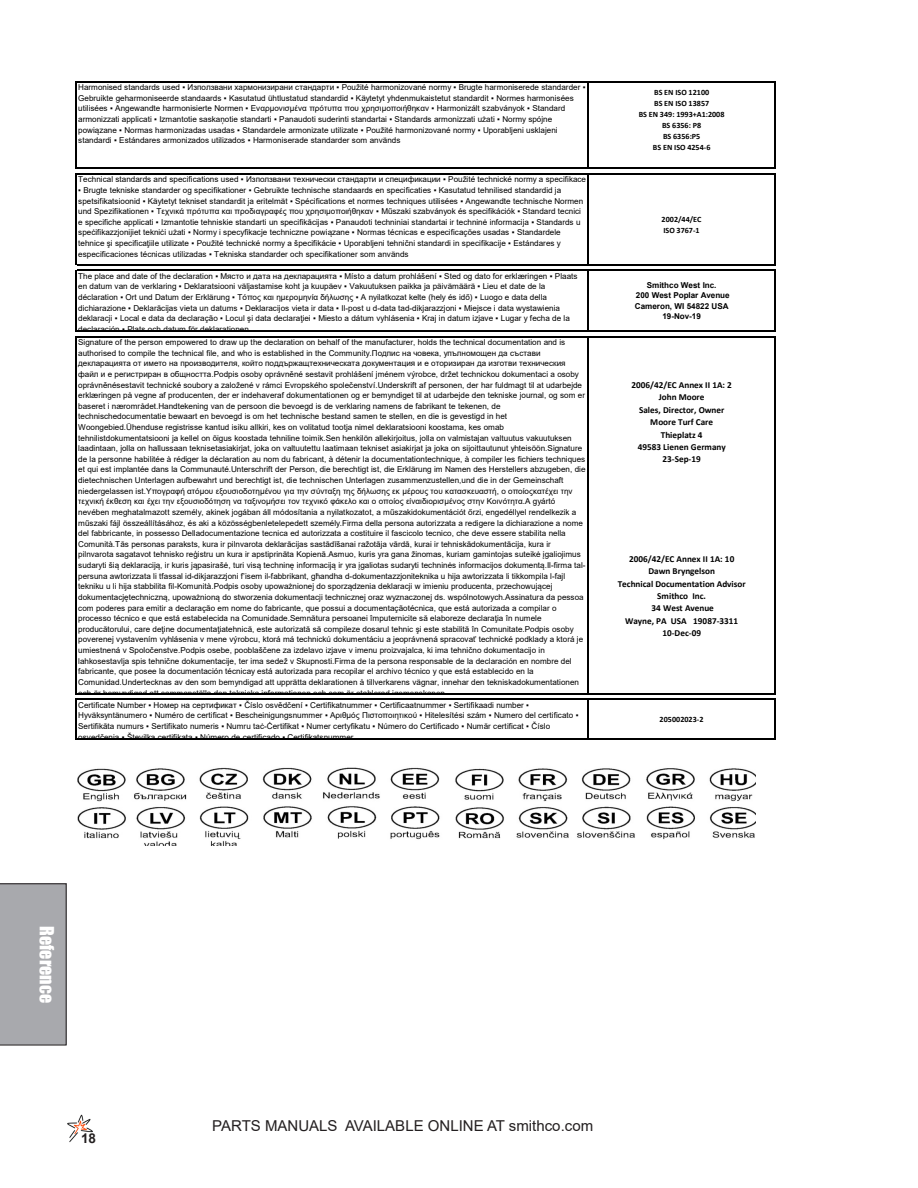
<style>
.page{position:relative;width:918px;height:1188px;background:#fff}
.page>*{position:absolute;margin:0;border:0;box-sizing:border-box;transform-origin:0 0}
.t1{font:18px "Impact";color:#fff}
.t2{font:15px "Arial";color:#231f20}
.t3{font:700 13.5px "Arial";color:#231f20}
.t4{font:700 9.15px/12.5px "Calibri";color:#000;text-align:center}
.t5{font:8.1px/10.6px "Arial";color:#000}
.t6{font:700 8.1px/10.9px "Calibri";letter-spacing:.005em;color:#000;text-align:center}
.t7{font:700 8.1px/10.6px "Arial";color:#000;text-align:center}
</style>
<div class="page">
<img style="left:67px;top:1115px;width:26px;height:28px">
<div style="left:0;top:883px;width:67px;height:162px;background:#a8a9ad"></div>
<hr style="left:76px;top:81px;width:1px;height:88px;background:#000">
<hr style="left:588px;top:82px;width:1px;height:87px;background:#000">
<hr style="left:774px;top:82px;width:1px;height:87px;background:#000">
<hr style="left:76px;top:173px;width:1px;height:92px;background:#000">
<hr style="left:588px;top:174px;width:1px;height:91px;background:#000">
<hr style="left:774px;top:174px;width:1px;height:91px;background:#000">
<hr style="left:76px;top:270px;width:1px;height:61px;background:#000">
<hr style="left:588px;top:271px;width:1px;height:60px;background:#000">
<hr style="left:774px;top:271px;width:1px;height:60px;background:#000">
<hr style="left:76px;top:336px;width:1px;height:358px;background:#000">
<hr style="left:588px;top:337px;width:1px;height:357px;background:#000">
<hr style="left:774px;top:337px;width:1px;height:357px;background:#000">
<hr style="left:76px;top:699px;width:1px;height:41px;background:#000">
<hr style="left:588px;top:700px;width:1px;height:40px;background:#000">
<hr style="left:774px;top:700px;width:1px;height:40px;background:#000">
<hr style="left:77px;top:81px;width:698px;height:1px;background:#000">
<hr style="left:77px;top:168px;width:698px;height:1px;background:#000">
<hr style="left:77px;top:173px;width:698px;height:1px;background:#000">
<hr style="left:77px;top:264px;width:698px;height:1px;background:#000">
<hr style="left:77px;top:270px;width:698px;height:1px;background:#000">
<hr style="left:77px;top:330px;width:698px;height:1px;background:#000">
<hr style="left:77px;top:336px;width:698px;height:1px;background:#000">
<hr style="left:77px;top:693px;width:698px;height:1px;background:#000">
<hr style="left:77px;top:699px;width:698px;height:1px;background:#000">
<hr style="left:77px;top:739px;width:698px;height:1px;background:#000">
<img style="left:77px;top:767px;width:678px;height:78px">
<p class="t5" style="left:78px;top:82px;width:509px">Harmonised standards used ▪ Използвани хармонизирани стандарти ▪ Použité harmonizované normy ▪ Brugte harmoniserede standarder ▪ Gebruikte geharmoniseerde standaards ▪ Kasutatud ühtlustatud standardid ▪ Käytetyt yhdenmukaistetut standardit ▪ Normes harmonisées utilisées ▪ Angewandte harmonisierte Normen ▪ Εναρμονισμένα πρότυπα που χρησιμοποιήθηκαν ▪ Harmonizált szabványok ▪ Standard armonizzati applicati ▪ Izmantotie saskaņotie standarti ▪ Panaudoti suderinti standartai ▪ Standards armonizzati użati ▪ Normy spójne powiązane ▪ Normas harmonizadas usadas ▪ Standardele armonizate utilizate ▪ Použité harmonizované normy ▪ Uporabljeni usklajeni standardi ▪ Estándares armonizados utilizados ▪ Harmoniserade standarder som används</p>
<p class="t6" style="left:639px;top:87px;width:87px">BS EN ISO 12100<br>BS EN ISO 13857<br>BS EN 349: 1993+A1:2008<br>BS 6356: P8<br>BS 6356:P5<br>BS EN ISO 4254-6</p>
<p class="t5" style="left:78px;top:174px;width:509px">Technical standards and specifications used ▪ Използвани технически стандарти и спецификации ▪ Použité technické normy a specifikace</p>
<p class="t5" style="left:78px;top:185px;width:507px">▪ Brugte tekniske standarder og specifikationer ▪ Gebruikte technische standaards en specificaties ▪ Kasutatud tehnilised standardid ja spetsifikatsioonid ▪ Käytetyt tekniset standardit ja eritelmät ▪ Spécifications et normes techniques utilisées ▪ Angewandte technische Normen und Spezifikationen ▪ Τεχνικά πρότυπα και προδιαγραφές που χρησιμοποιήθηκαν ▪ Műszaki szabványok és specifikációk ▪ Standard tecnici e specifiche applicati ▪ Izmantotie tehniskie standarti un specifikācijas ▪ Panaudoti techniniai standartai ir techninė informacija ▪ Standards u speċifikazzjonijiet tekniċi użati ▪ Normy i specyfikacje techniczne powiązane ▪ Normas técnicas e especificações usadas ▪ Standardele tehnice şi specificaţiile utilizate ▪ Použité technické normy a špecifikácie ▪ Uporabljeni tehnični standardi in specifikacije ▪ Estándares y especificaciones técnicas utilizadas ▪ Tekniska standarder och specifikationer som används</p>
<p class="t6" style="left:662px;top:214px;width:41px;text-align:left">2002/44/EC<br>ISO 3767-1</p>
<p class="t5" style="left:78px;top:271px;width:501px">The place and date of the declaration ▪ Място и дата на декларацията ▪ Místo a datum prohlášení ▪ Sted og dato for erklæringen ▪ Plaats en datum van de verklaring ▪ Deklaratsiooni väljastamise koht ja kuupäev ▪ Vakuutuksen paikka ja päivämäärä ▪ Lieu et date de la déclaration ▪ Ort und Datum der Erklärung ▪ Τόπος και ημερομηνία δήλωσης ▪ A nyilatkozat kelte (hely és idő) ▪ Luogo e data della dichiarazione ▪ Deklarācijas vieta un datums ▪ Deklaracijos vieta ir data ▪ Il-post u d-data tad-dikjarazzjoni ▪ Miejsce i data wystawienia deklaracji ▪ Local e data da declaração ▪ Locul şi data declaraţiei ▪ Miesto a dátum vyhlásenia ▪ Kraj in datum izjave ▪ Lugar y fecha de la declaración ▪ Plats och datum för deklarationen</p>
<p class="t7" style="left:635px;top:280px;width:96px">Smithco West Inc.<br>200 West Poplar Avenue<br>Cameron, WI 54822 USA<br>19-Nov-19</p>
<p class="t5" style="left:78px;top:337px;width:509px">Signature of the person empowered to draw up the declaration on behalf of the manufacturer, holds the technical documentation and is authorised to compile the technical file, and who is established in the Community.Подпис на човека, упълномощен да състави декларацията от името на производителя, който поддържащтехническата документация и е оторизиран да изготви техническия файл и е регистриран в общността.Podpis osoby oprávněné sestavit prohlášení jménem výrobce, držet technickou dokumentaci a osoby oprávněnésestavit technické soubory a založené v rámci Evropského společenství.Underskrift af personen, der har fuldmagt til at udarbejde erklæringen på vegne af producenten, der er indehaveraf dokumentationen og er bemyndiget til at udarbejde den tekniske journal, og som er baseret i nærområdet.Handtekening van de persoon die bevoegd is de verklaring namens de fabrikant te tekenen, de technischedocumentatie bewaart en bevoegd is om het technische bestand samen te stellen, en die is gevestigd in het Woongebied.Ühenduse registrisse kantud isiku allkiri, kes on volitatud tootja nimel deklaratsiooni koostama, kes omab tehnilistdokumentatsiooni ja kellel on õigus koostada tehniline toimik.Sen henkilön allekirjoitus, jolla on valmistajan valtuutus vakuutuksen laadintaan, jolla on hallussaan teknisetasiakirjat, joka on valtuutettu laatimaan tekniset asiakirjat ja joka on sijoittautunut yhteisöön.Signature de la personne habilitée à rédiger la déclaration au nom du fabricant, à détenir la documentationtechnique, à compiler les fichiers techniques et qui est implantée dans la Communauté.Unterschrift der Person, die berechtigt ist, die Erklärung im Namen des Herstellers abzugeben, die dietechnischen Unterlagen aufbewahrt und berechtigt ist, die technischen Unterlagen zusammenzustellen,und die in der Gemeinschaft niedergelassen ist.Υπογραφή ατόμου εξουσιοδοτημένου για την σύνταξη της δήλωσης εκ μέρους του κατασκευαστή, ο οποίοςκατέχει την τεχνική έκθεση και έχει την εξουσιοδότηση να ταξινομήσει τον τεχνικό φάκελο και ο οποίος είναιδιορισμένος στην Κοινότητα.A gyártó nevében meghatalmazott személy, akinek jogában áll módosítania a nyilatkozatot, a műszakidokumentációt őrzi, engedéllyel rendelkezik a műszaki fájl összeállításához, és aki a közösségbenletelepedett személy.Firma della persona autorizzata a redigere la dichiarazione a nome del fabbricante, in possesso Delladocumentazione tecnica ed autorizzata a costituire il fascicolo tecnico, che deve essere stabilita nella Comunità.Tās personas paraksts, kura ir pilnvarota deklarācijas sastādīšanai ražotāja vārdā, kurai ir tehniskādokumentācija, kura ir pilnvarota sagatavot tehnisko reģistru un kura ir apstiprināta Kopienā.Asmuo, kuris yra gana žinomas, kuriam gamintojas suteikė įgaliojimus sudaryti šią deklaraciją, ir kuris jąpasirašė, turi visą techninę informaciją ir yra įgaliotas sudaryti techninės informacijos dokumentą.Il-firma tal&shy;persuna awtorizzata li tfassal id-dikjarazzjoni f’isem il-fabbrikant, għandha d-dokumentazzjoniteknika u hija awtorizzata li tikkompila l-fajl tekniku u li hija stabbilita fil-Komunità.Podpis osoby upoważnionej do sporządzenia deklaracji w imieniu producenta, przechowującej dokumentacjętechniczną, upoważnioną do stworzenia dokumentacji technicznej oraz wyznaczonej ds. wspólnotowych.Assinatura da pessoa com poderes para emitir a declaração em nome do fabricante, que possui a documentaçãotécnica, que está autorizada a compilar o processo técnico e que está estabelecida na Comunidade.Semnătura persoanei împuternicite să elaboreze declaraţia în numele producătorului, care deţine documentaţiatehnică, este autorizată să compileze dosarul tehnic şi este stabilită în Comunitate.Podpis osoby poverenej vystavením vyhlásenia v mene výrobcu, ktorá má technickú dokumentáciu a jeoprávnená spracovať technické podklady a ktorá je umiestnená v Spoločenstve.Podpis osebe, pooblaščene za izdelavo izjave v imenu proizvajalca, ki ima tehnično dokumentacijo in lahkosestavlja spis tehnične dokumentacije, ter ima sedež v Skupnosti.Firma de la persona responsable de la declaración en nombre del fabricante, que posee la documentación técnicay está autorizada para recopilar el archivo técnico y que está establecido en la Comunidad.Undertecknas av den som bemyndigad att upprätta deklarationen å tillverkarens vägnar, innehar den tekniskadokumentationen och är bemyndigad att sammanställa den tekniska informationen och som är etablerad igemenskapen</p>
<p class="t4" style="left:631px;top:379px;width:102px">2006/42/EC Annex II 1A: 2<br>John Moore<br>Sales, Director, Owner<br>Moore Turf Care<br>Thieplatz 4<br>49583 Lienen Germany<br>23-Sep-19</p>
<p class="t4" style="left:618px;top:552px;width:129px">2006/42/EC Annex II 1A: 10<br>Dawn Bryngelson<br>Technical Documentation Advisor<br>Smithco Inc.<br>34 West Avenue<br>Wayne, PA USA 19087-3311<br>10-Dec-09</p>
<p class="t5" style="left:78px;top:700px;width:502px">Certificate Number ▪ Номер на сертификат ▪ Číslo osvědčení ▪ Certifikatnummer ▪ Certificaatnummer ▪ Sertifikaadi number ▪ Hyväksyntänumero ▪ Numéro de certificat ▪ Bescheinigungsnummer ▪ Αριθμός Πιστοποιητικού ▪ Hitelesítési szám ▪ Numero del certificato ▪ Sertifikāta numurs ▪ Sertifikato numeris ▪ Numru taċ-Ċertifikat ▪ Numer certyfikatu ▪ Número do Certificado ▪ Număr certificat ▪ Číslo osvedčenia ▪ Številka certifikata ▪ Número de certificado ▪ Certifikatsnummer</p>
<p class="t6" style="left:660px;top:714px;width:45px">205002023-2</p>
<h1 class="t1" style="left:61px;top:926px;width:78px;rotate:90deg">Reference</h1>
<h3 class="t3" style="left:81px;top:1129px;width:17px">18</h3>
<h2 class="t2" style="left:212px;top:1116px;width:382px">PARTS MANUALS AVAILABLE ONLINE AT smithco.com</h2>
</div>
